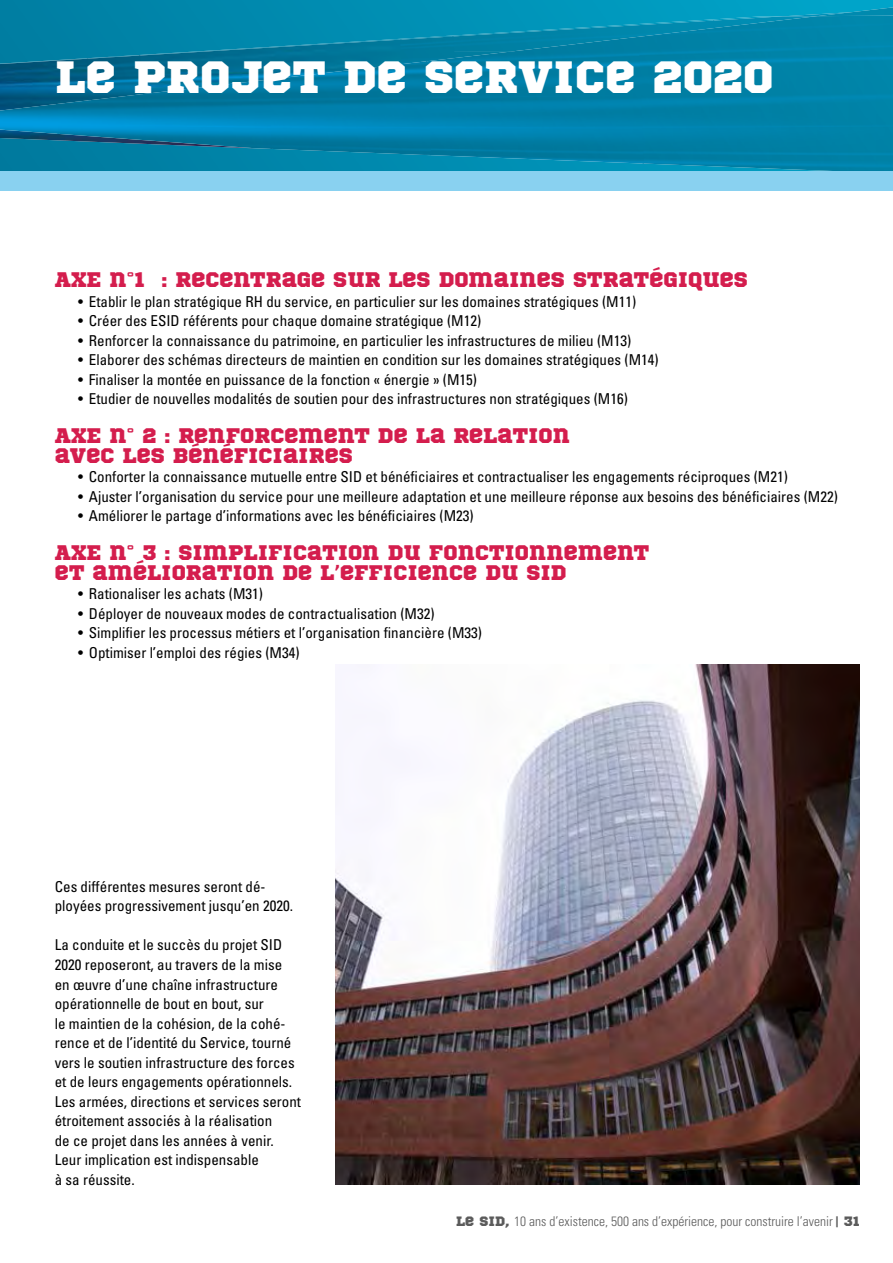
<style>
.page{position:relative;width:893px;height:1263px;background:#fff}
.page>*{position:absolute;margin:0;border:0;box-sizing:border-box;transform-origin:0 0}
.t1{font:45px "Sports World";color:#fff}
.t2{font:21px/19.5px "Sports World";color:#d41d4d}
.t3{font:condensed 15px/19.5px "Univers";color:#000}
.t4{font:300 condensed 13.5px "Univers";color:#5b5b5b}
.s1{font-family:"Sports World";font-weight:400;font-stretch:normal}
</style>
<div class="page">
<svg style="left:0;top:0;width:893px;height:12px;background:#0090b5"></svg>
<img style="left:0;top:12px;width:817px;height:4px">
<img style="left:817px;top:5px;width:76px;height:11px">
<img style="left:817px;top:12px;width:35px;height:4px">
<img style="left:0;top:134px;width:637px;height:37px">
<img style="left:0;top:16px;width:637px;height:88px">
<img style="left:637px;top:16px;width:256px;height:155px">
<img style="left:426px;top:37px;width:218px;height:127px">
<img style="left:268px;top:61px;width:163px;height:94px">
<img style="left:56px;top:80px;width:216px;height:69px">
<img style="left:0;top:104px;width:59px;height:30px">
<svg style="left:413px;top:154px;width:18px;height:1px"></svg>
<div style="left:0;top:171px;width:893px;height:20px;background:#89d1f0"></div>
<img style="left:335px;top:665px;width:524px;height:519px">
<h1 class="t1" style="left:55px;top:41px;width:720px">LE PROJET DE SERVICE 2020</h1>
<h2 class="t2" style="left:55px;top:268px;width:694px">AXE N°1 : RECENTRAGE SUR LES DOMAINES STRATÉGIQUES</h2>
<p class="t3" style="left:78px;top:292px;width:559px">• Etablir le plan stratégique RH du service, en particulier sur les domaines stratégiques (M11)</p>
<p class="t3" style="left:78px;top:311px;width:405px">• Créer des ESID référents pour chaque domaine stratégique (M12)</p>
<p class="t3" style="left:78px;top:331px;width:554px">• Renforcer la connaissance du patrimoine, en particulier les infrastructures de milieu (M13)</p>
<p class="t3" style="left:78px;top:350px;width:582px">• Elaborer des schémas directeurs de maintien en condition sur les domaines stratégiques (M14)</p>
<p class="t3" style="left:78px;top:370px;width:400px">• Finaliser la montée en puissance de la fonction « énergie » (M15)</p>
<p class="t3" style="left:78px;top:389px;width:551px">• Etudier de nouvelles modalités de soutien pour des infrastructures non stratégiques (M16)</p>
<h2 class="t2" style="left:55px;top:424px;width:517px">AXE N° 2 : RENFORCEMENT DE LA RELATION<br>AVEC LES BÉNÉFICIAIRES</h2>
<p class="t3" style="left:78px;top:467px;width:711px">• Conforter la connaissance mutuelle entre SID et bénéficiaires et contractualiser les engagements réciproques (M21)</p>
<p class="t3" style="left:78px;top:487px;width:761px">• Ajuster l’organisation du service pour une meilleure adaptation et une meilleure réponse aux besoins des bénéficiaires (M22)</p>
<p class="t3" style="left:78px;top:506px;width:397px">• Améliorer le partage d’informations avec les bénéficiaires (M23)</p>
<h2 class="t2" style="left:55px;top:541px;width:596px">AXE N° 3 : SIMPLIFICATION DU FONCTIONNEMENT<br>ET AMÉLIORATION DE L’EFFICIENCE DU SID</h2>
<p class="t3" style="left:78px;top:584px;width:186px">• Rationaliser les achats (M31)</p>
<p class="t3" style="left:78px;top:604px;width:358px">• Déployer de nouveaux modes de contractualisation (M32)</p>
<p class="t3" style="left:78px;top:623px;width:405px">• Simplifier les processus métiers et l’organisation financière (M33)</p>
<p class="t3" style="left:78px;top:643px;width:223px">• Optimiser l’emploi des régies (M34)</p>
<p class="t3" style="left:55px;top:877px;width:240px">Ces différentes mesures seront dé&shy;ployées progressivement jusqu’en 2020.</p>
<p class="t3" style="left:55px;top:935px;width:248px">La conduite et le succès du projet SID 2020 reposeront, au travers de la mise<br>en œuvre d’une chaîne infrastructure opérationnelle de bout en bout, sur<br>le maintien de la cohésion, de la cohé&shy;rence et de l’identité du Service, tourné vers le soutien infrastructure des forces et de leurs engagements opérationnels.<br>Les armées, directions et services seront étroitement associés à la réalisation<br>de ce projet dans les années à venir.<br>Leur implication est indispensable<br>à sa réussite.</p>
<p class="t4" style="left:456px;top:1213px;width:405px"><span class="s1">LE SID,</span> 10 ans d’existence, 500 ans d’expérience, pour construire l’avenir <span class="s1">| 31</span></p>
</div>
